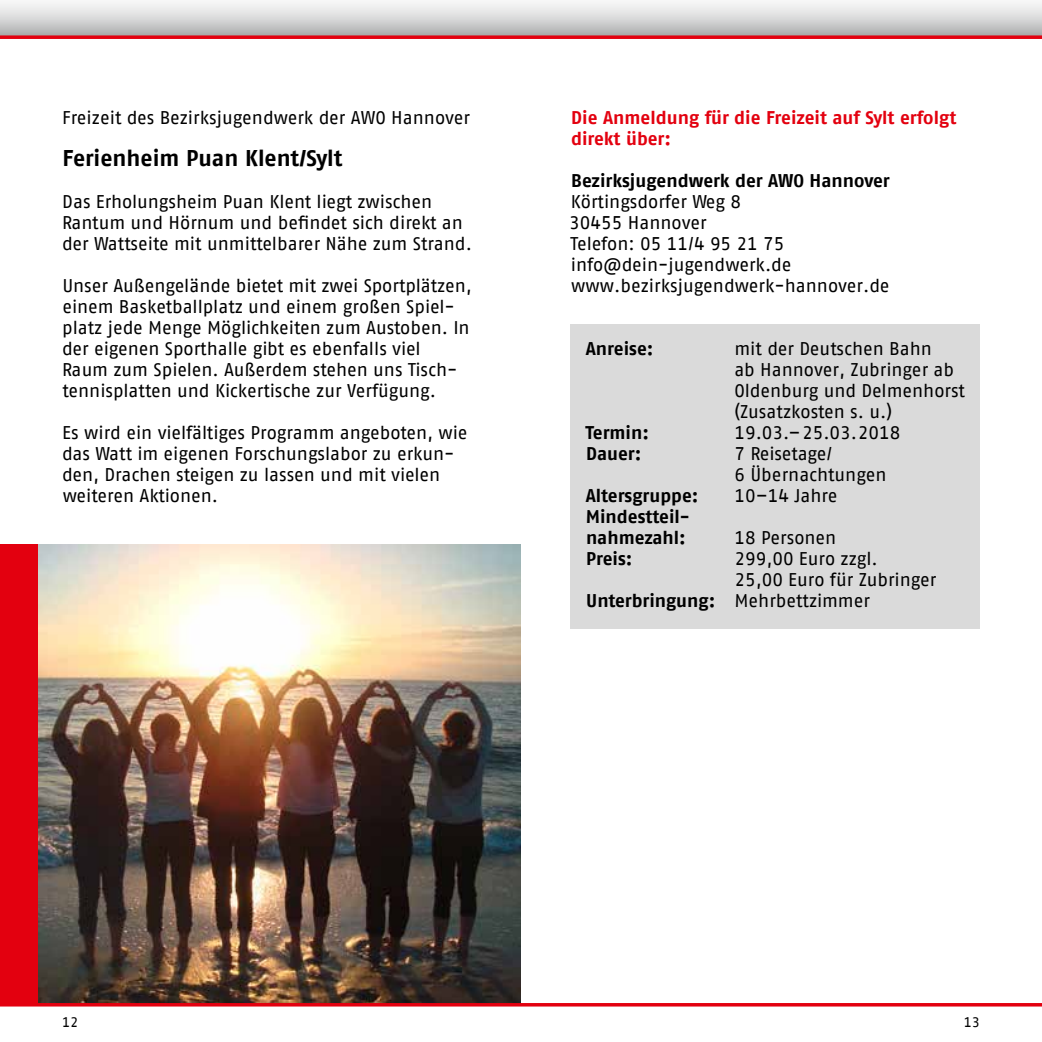
<style>
.page{position:relative;width:1042px;height:1042px;background:#fff}
.page>*{position:absolute;margin:0;border:0;box-sizing:border-box;transform-origin:0 0}
.t1{font:700 22.75px "AWO Fago Office";color:#000}
.t2{font:18.38px/21px "AWO Fago Office";color:#000}
.t3{font:700 18.38px/21px "AWO Fago Office";letter-spacing:-.005em;color:#000}
.t4{font:700 18.38px/21px "AWO Fago Office";letter-spacing:-.005em;color:#e3000f}
.t5{font:14px "AWO Fago Office";color:#000}
.s1{font-weight:400}
</style>
<div class="page">
<img style="left:37px;top:544px;width:484px;height:459px">
<div style="left:0;top:544px;width:37px;height:461px;background:#e3000f"></div>
<div style="left:570px;top:324px;width:410px;height:304px;background:#dadada"></div>
<svg style="left:0;top:3px;width:1042px;height:32px;background:#d4d4d5"></svg>
<svg style="left:0;top:35px;width:1042px;height:4px;background:#dc1522"></svg>
<hr style="left:0;top:1003px;width:1042px;height:3px;background:#e3000f">
<p class="t2" style="left:62px;top:107px;width:409px">Freizeit des Bezirksjugendwerk der AWO Hannover</p>
<p class="t1" style="left:62px;top:145px;width:281px">Ferienheim Puan Klent/Sylt</p>
<p class="t2" style="left:62px;top:191px;width:411px">Das Erholungsheim Puan Klent liegt zwischen<br>Rantum und Hörnum und befindet sich direkt an der Wattseite mit unmittelbarer Nähe zum Strand.</p>
<p class="t2" style="left:62px;top:275px;width:411px">Unser Außengelände bietet mit zwei Sportplätzen, einem Basketballplatz und einem großen Spiel&shy;platz jede Menge Möglichkeiten zum Austoben. In der eigenen Sporthalle gibt es ebenfalls viel<br>Raum zum Spielen. Außerdem stehen uns Tisch&shy;tennisplatten und Kickertische zur Verfügung.</p>
<p class="t2" style="left:62px;top:422px;width:407px">Es wird ein vielfältiges Programm angeboten, wie das Watt im eigenen Forschungslabor zu erkun&shy;den, Drachen steigen zu lassen und mit vielen weiteren Aktionen.</p>
<p class="t4" style="left:571px;top:107px;width:387px">Die Anmeldung für die Freizeit auf Sylt erfolgt direkt über:</p>
<p class="t3" style="left:571px;top:170px;width:320px">Bezirksjugendwerk der AWO Hannover</p>
<p class="t2" style="left:569px;top:191px;width:322px">Körtingsdorfer Weg 8<br>30455 Hannover<br>Telefon: 05 11/4 95 21 75 info@dein-jugendwerk.de www.bezirksjugendwerk-hannover.de</p>
<p class="t3" style="left:586px;top:338px;width:69px">Anreise:</p>
<p class="t2" style="left:734px;top:338px;width:232px">mit der Deutschen Bahn<br>ab Hannover, Zubringer ab<br>Oldenburg und Delmenhorst (Zusatzkosten s. u.)</p>
<p class="t3" style="left:585px;top:422px;width:65px">Termin:</p>
<p class="t2" style="left:734px;top:422px;width:167px">19.03.–25.03.2018</p>
<p class="t3" style="left:586px;top:443px;width:57px">Dauer:</p>
<p class="t2" style="left:734px;top:443px;width:154px">7 Reisetage/<br>6 Übernachtungen</p>
<p class="t3" style="left:586px;top:485px;width:114px">Altersgruppe:</p>
<p class="t2" style="left:734px;top:485px;width:104px">10–14 Jahre</p>
<p class="t3" style="left:586px;top:506px;width:105px">Mindestteil&shy;nahmezahl:</p>
<p class="t2" style="left:734px;top:527px;width:103px">18 Personen</p>
<p class="t3" style="left:586px;top:548px;width:48px">Preis:</p>
<p class="t2" style="left:734px;top:548px;width:145px">299,00 Euro zzgl.</p>
<p class="t2" style="left:734px;top:569px;width:204px">25,00 Euro für Zubringer</p>
<p class="t3" style="left:586px;top:590px;width:285px">Unterbringung: <span class="s1">Mehrbettzimmer</span></p>
<p class="t5" style="left:62px;top:1014px;width:18px">12</p>
<p class="t5" style="left:963px;top:1014px;width:18px">13</p>
</div>
